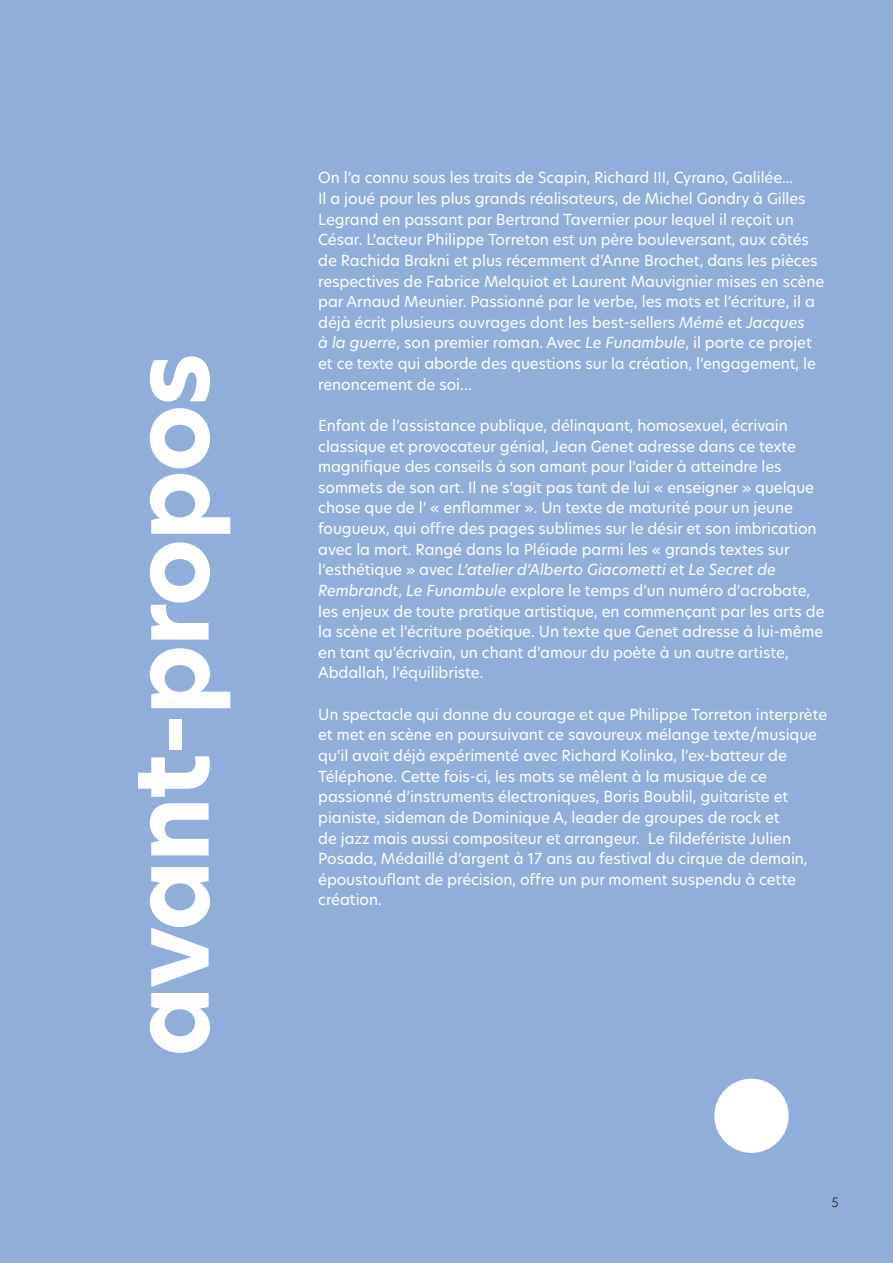
<style>
.page{position:relative;width:893px;height:1263px;background:#91aeda}
.page>*{position:absolute;margin:0;border:0;box-sizing:border-box;transform-origin:0 0}
.Titre-court{font:700 103.5px "New Hero";letter-spacing:-.02em;color:#fff}
.Texte-courant{font:15px/20.7px "New Hero";letter-spacing:-.005em;color:#fff}
.Texte-courant-2{font:300 12.75px "New Hero";color:#231f20}
.s1{font-style:italic}
</style>
<div class="page">
<div style="left:714px;top:1079px;width:75px;height:74px;background:#fff;border-radius:50%"></div>
<p class="Titre-court" style="left:100px;top:1057px;width:706px;rotate:-90deg">avant-propos</p>
<p class="Texte-courant" style="left:318px;top:167px;width:477px">On l’a connu sous les traits de Scapin, Richard III, Cyrano, Galilée...</p>
<p class="Texte-courant" style="left:318px;top:188px;width:508px">Il a joué pour les plus grands réalisateurs, de Michel Gondry à Gilles Legrand en passant par Bertrand Tavernier pour lequel il reçoit un César. L’acteur Philippe Torreton est un père bouleversant, aux côtés de Rachida Brakni et plus récemment d’Anne Brochet, dans les pièces respectives de Fabrice Melquiot et Laurent Mauvignier mises en scène par Arnaud Meunier. Passionné par le verbe, les mots et l’écriture, il a déjà écrit plusieurs ouvrages dont les best-sellers <span class="s1">Mémé</span> et <span class="s1">Jacques<br>à la guerre</span>, son premier roman. Avec <span class="s1">Le Funambule</span>, il porte ce projet et ce texte qui aborde des questions sur la création, l’engagement, le renoncement de soi…</p>
<p class="Texte-courant" style="left:318px;top:415px;width:508px">Enfant de l’assistance publique, délinquant, homosexuel, écrivain classique et provocateur génial, Jean Genet adresse dans ce texte magnifique des conseils à son amant pour l’aider à atteindre les sommets de son art. Il ne s’agit pas tant de lui « enseigner » quelque chose que de l’ « enflammer ». Un texte de maturité pour un jeune fougueux, qui offre des pages sublimes sur le désir et son imbrication avec la mort. Rangé dans la Pléiade parmi les « grands textes sur l’esthétique » avec <span class="s1">L’atelier d’Alberto Giacometti</span> et <span class="s1">Le Secret de Rembrandt</span>, <span class="s1">Le Funambule</span> explore le temps d’un numéro d’acrobate, les enjeux de toute pratique artistique, en commençant par les arts de la scène et l’écriture poétique. Un texte que Genet adresse à lui-même en tant qu’écrivain, un chant d’amour du poète à un autre artiste, Abdallah, l’équilibriste.</p>
<p class="Texte-courant" style="left:318px;top:704px;width:510px">Un spectacle qui donne du courage et que Philippe Torreton interprète et met en scène en poursuivant ce savoureux mélange texte/musique qu’il avait déjà expérimenté avec Richard Kolinka, l’ex-batteur de Téléphone. Cette fois-ci, les mots se mêlent à la musique de ce passionné d’instruments électroniques, Boris Boublil, guitariste et pianiste, sideman de Dominique A, leader de groupes de rock et<br>de jazz mais aussi compositeur et arrangeur. Le fildefériste Julien Posada, Médaillé d’argent à 17 ans au festival du cirque de demain, époustouflant de précision, offre un pur moment suspendu à cette création.</p>
<p class="Texte-courant-2" style="left:831px;top:1193px;width:9px">5</p>
</div>
